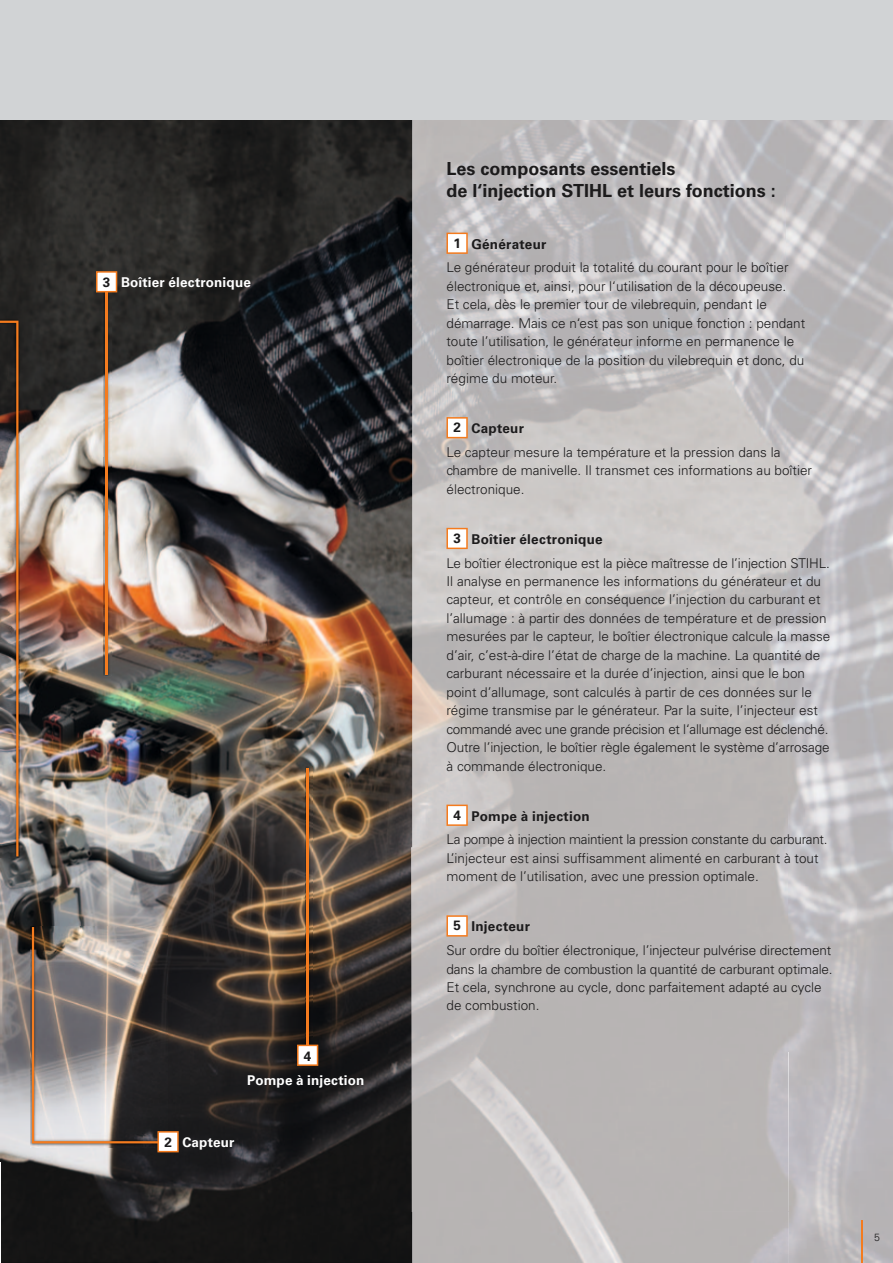
<style>
.page{position:relative;width:893px;height:1263px;background:#fff}
.page>*{position:absolute;margin:0;border:0;box-sizing:border-box;transform-origin:0 0}
.t1{font:700 18px/21.6px "Univers";color:#1c1b1c}
.t2{font:300 13.5px/18.5px "Univers";color:#1c1b1c}
.t3{font:700 13.5px "Univers";letter-spacing:.015em;color:#1c1b1c}
.t4{font:700 13.5px "Univers";letter-spacing:.01em;color:#fff}
.t5{font:300 10.5px "Univers";color:#1c1b1c}
.s1{color:#1c1b1c}
</style>
<div class="page">
<img style="left:0;top:119px;width:786px;height:1144px">
<img style="left:786px;top:119px;width:107px;height:1144px">
<svg style="left:446px;top:233px;width:22px;height:21px"></svg>
<svg style="left:446px;top:417px;width:22px;height:21px"></svg>
<svg style="left:446px;top:528px;width:22px;height:21px"></svg>
<svg style="left:446px;top:805px;width:22px;height:21px"></svg>
<svg style="left:446px;top:915px;width:22px;height:21px"></svg>
<hr style="left:862px;top:1220px;width:1px;height:43px;background:#f47b1e">
<img style="left:104px;top:292px;width:7px;height:384px">
<hr style="left:105px;top:290px;width:2px;height:385px;background:#f47b1e">
<svg style="left:96px;top:271px;width:21px;height:21px"></svg>
<img style="left:305px;top:767px;width:7px;height:277px">
<hr style="left:306px;top:768px;width:2px;height:279px;background:#f47b1e">
<svg style="left:297px;top:1044px;width:21px;height:22px"></svg>
<img style="left:0;top:317px;width:20px;height:540px">
<img style="left:0;top:321px;width:18px;height:535px">
<svg style="left:32px;top:927px;width:147px;height:225px;background:#807874"></svg>
<div style="left:0;top:0;width:893px;height:119px;background:#d1d3d5"></div>
<p class="t4" style="left:103px;top:274px;width:150px"><span class="s1">3</span> Boîtier électronique</p>
<p class="t3" style="left:304px;top:1048px;width:9px">4</p>
<p class="t4" style="left:247px;top:1072px;width:119px">Pompe à injection</p>
<p class="t4" style="left:164px;top:1134px;width:72px"><span class="s1">2</span> Capteur</p>
<h1 class="t1" style="left:446px;top:158px;width:331px">Les composants essentiels<br>de l‘injection STIHL et leurs fonctions :</h1>
<p class="t3" style="left:453px;top:236px;width:94px">1 Générateur</p>
<p class="t2" style="left:446px;top:258px;width:360px">Le générateur produit la totalité du courant pour le boîtier électronique et, ainsi, pour l‘utilisation de la découpeuse.<br>Et cela, dès le premier tour de vilebrequin, pendant le démarrage. Mais ce n‘est pas son unique fonction : pendant toute l’utilisation, le générateur informe en permanence le boîtier électronique de la position du vilebrequin et donc, du régime du moteur.</p>
<p class="t3" style="left:453px;top:420px;width:72px">2 Capteur</p>
<p class="t2" style="left:446px;top:443px;width:367px">Le capteur mesure la température et la pression dans la chambre de manivelle. Il transmet ces informations au boîtier électronique.</p>
<p class="t3" style="left:453px;top:531px;width:151px">3 Boîtier électronique</p>
<p class="t2" style="left:446px;top:553px;width:385px">Le boîtier électronique est la pièce maîtresse de l’injection STIHL.<br>Il analyse en permanence les informations du générateur et du capteur, et contrôle en conséquence l’injection du carburant et l’allumage : à partir des données de température et de pression mesurées par le capteur, le boîtier électronique calcule la masse d’air, c’est-à-dire l’état de charge de la machine. La quantité de carburant nécessaire et la durée d’injection, ainsi que le bon point d’allumage, sont calculés à partir de ces données sur le régime transmise par le générateur. Par la suite, l’injecteur est commandé avec une grande précision et l‘allumage est déclenché.<br>Outre l’injection, le boîtier règle également le système d’arrosage à commande électronique.</p>
<p class="t3" style="left:453px;top:808px;width:138px">4 Pompe à injection</p>
<p class="t2" style="left:446px;top:830px;width:383px">La pompe à injection maintient la pression constante du carburant.<br>L’injecteur est ainsi suffisamment alimenté en carburant à tout moment de l’utilisation, avec une pression optimale.</p>
<p class="t3" style="left:453px;top:919px;width:78px">5 Injecteur</p>
<p class="t2" style="left:446px;top:941px;width:388px">Sur ordre du boîtier électronique, l’injecteur pulvérise directement dans la chambre de combustion la quantité de carburant optimale.<br>Et cela, synchrone au cycle, donc parfaitement adapté au cycle de combustion.</p>
<p class="t5" style="left:874px;top:1231px;width:7px">5</p>
</div>
